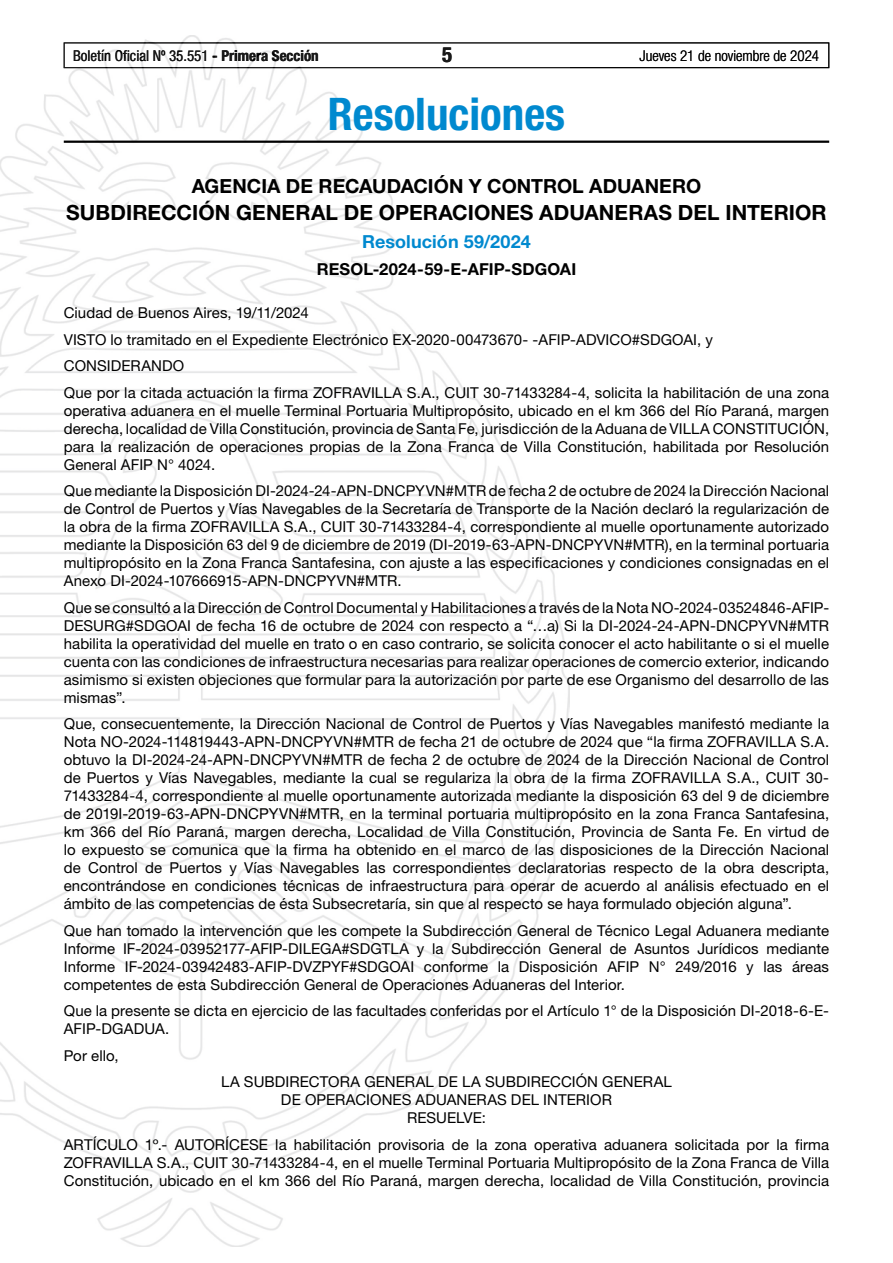
<style>
.page{position:relative;width:893px;height:1263px;background:#fff}
.page>*{position:absolute;margin:0;border:0;box-sizing:border-box;transform-origin:0 0}
.t1{font:700 condensed 45px "Helvetica Neue LT Std";color:#0089cf}
.t2{font:700 21px "Helvetica Neue LT Std";letter-spacing:.005em;color:#000}
.t3{font:700 condensed 21px "Helvetica Neue LT Std";color:#000}
.t4{font:700 19.5px "Helvetica Neue LT Std";color:#000}
.t5{font:700 18px "Helvetica Neue LT Std";letter-spacing:.005em;color:#0089cf}
.t6{font:700 16.5px "Helvetica Neue LT Std";letter-spacing:.01em;color:#000}
.t7{font:15px/18px "Helvetica Neue LT Std";letter-spacing:.005em;color:#000;text-align:justify}
.t8{font:condensed 15px "Helvetica Neue LT Std";color:#000}
.t9{font:300 condensed 15px "Helvetica Neue LT Std";color:#000}
.s1{font-weight:700}
</style>
<div class="page">
<div style="left:64px;top:43px;width:765px;height:25px;border:1px solid #000"></div>
<img style="left:0;top:35px;width:569px;height:1211px">
<hr style="left:64px;top:141px;width:765px;height:2px;background:#000">
<p class="t8" style="left:73px;top:47px;width:247px">Boletín Oficial Nº 35.551 <span class="s1">- Primera Sección</span></p>
<h2 class="t3" style="left:442px;top:42px;width:12px">5</h2>
<p class="t9" style="left:640px;top:47px;width:181px">Jueves 21 de noviembre de 2024</p>
<h1 class="t1" style="left:328px;top:87px;width:239px">Resoluciones</h1>
<h3 class="t4" style="left:192px;top:174px;width:511px">AGENCIA DE RECAUDACIÓN Y CONTROL ADUANERO</h3>
<h2 class="t2" style="left:66px;top:200px;width:762px">SUBDIRECCIÓN GENERAL DE OPERACIONES ADUANERAS DEL INTERIOR</h2>
<p class="t5" style="left:362px;top:231px;width:170px">Resolución 59/2024</p>
<p class="t6" style="left:317px;top:259px;width:261px">RESOL-2024-59-E-AFIP-SDGOAI</p>
<p class="t7" style="left:64px;top:299px;width:767px;line-height:26.5px;text-align:left">Ciudad de Buenos Aires, 19/11/2024<br>VISTO lo tramitado en el Expediente Electrónico EX-2020-00473670- -AFIP-ADVICO#SDGOAI, y CONSIDERANDO<br>Que por la citada actuación la firma ZOFRAVILLA S.A., CUIT 30-71433284-4, solicita la habilitación de una zona</p>
<p class="t7" style="left:64px;top:401px;width:767px">operativa aduanera en el muelle Terminal Portuaria Multipropósito, ubicado en el km 366 del Río Paraná, margen derecha, localidad de Villa Constitución, provincia de Santa Fe, jurisdicción de la Aduana de VILLA CONSTITUCIÓN, para la realización de operaciones propias de la Zona Franca de Villa Constitución, habilitada por Resolución General AFIP N° 4024.</p>
<p class="t7" style="left:64px;top:482px;width:767px">Que mediante la Disposición DI-2024-24-APN-DNCPYVN#MTR de fecha 2 de octubre de 2024 la Dirección Nacional de Control de Puertos y Vías Navegables de la Secretaría de Transporte de la Nación declaró la regularización de la obra de la firma ZOFRAVILLA S.A., CUIT 30-71433284-4, correspondiente al muelle oportunamente autorizado mediante la Disposición 63 del 9 de diciembre de 2019 (DI-2019-63-APN-DNCPYVN#MTR), en la terminal portuaria multipropósito en la Zona Franca Santafesina, con ajuste a las especificaciones y condiciones consignadas en el Anexo DI-2024-107666915-APN-DNCPYVN#MTR.</p>
<p class="t7" style="left:64px;top:598px;width:767px">Que se consultó a la Dirección de Control Documental y Habilitaciones a través de la Nota NO-2024-03524846-AFIP-DESURG#SDGOAI de fecha 16 de octubre de 2024 con respecto a “…a) Si la DI-2024-24-APN-DNCPYVN#MTR habilita la operatividad del muelle en trato o en caso contrario, se solicita conocer el acto habilitante o si el muelle cuenta con las condiciones de infraestructura necesarias para realizar operaciones de comercio exterior, indicando asimismo si existen objeciones que formular para la autorización por parte de ese Organismo del desarrollo de las mismas”.</p>
<p class="t7" style="left:64px;top:715px;width:767px">Que, consecuentemente, la Dirección Nacional de Control de Puertos y Vías Navegables manifestó mediante la Nota NO-2024-114819443-APN-DNCPYVN#MTR de fecha 21 de octubre de 2024 que “la firma ZOFRAVILLA S.A. obtuvo la DI-2024-24-APN-DNCPYVN#MTR de fecha 2 de octubre de 2024 de la Dirección Nacional de Control de Puertos y Vías Navegables, mediante la cual se regulariza la obra de la firma ZOFRAVILLA S.A., CUIT 30- 71433284-4, correspondiente al muelle oportunamente autorizada mediante la disposición 63 del 9 de diciembre de 2019I-2019-63-APN-DNCPYVN#MTR, en la terminal portuaria multipropósito en la zona Franca Santafesina, km 366 del Río Paraná, margen derecha, Localidad de Villa Constitución, Provincia de Santa Fe. En virtud de lo expuesto se comunica que la firma ha obtenido en el marco de las disposiciones de la Dirección Nacional de Control de Puertos y Vías Navegables las correspondientes declaratorias respecto de la obra descripta, encontrándose en condiciones técnicas de infraestructura para operar de acuerdo al análisis efectuado en el ámbito de las competencias de ésta Subsecretaría, sin que al respecto se haya formulado objeción alguna”.</p>
<p class="t7" style="left:64px;top:921px;width:767px">Que han tomado la intervención que les compete la Subdirección General de Técnico Legal Aduanera mediante Informe IF-2024-03952177-AFIP-DILEGA#SDGTLA y la Subdirección General de Asuntos Jurídicos mediante Informe IF-2024-03942483-AFIP-DVZPYF#SDGOAI conforme la Disposición AFIP N° 249/2016 y las áreas competentes de esta Subdirección General de Operaciones Aduaneras del Interior.</p>
<p class="t7" style="left:64px;top:1002px;width:767px">Que la presente se dicta en ejercicio de las facultades conferidas por el Artículo 1° de la Disposición DI-2018-6-E-<br>AFIP-DGADUA.</p>
<p class="t7" style="left:64px;top:1046px;width:56px">Por ello,</p>
<p class="t7" style="left:221px;top:1073px;width:452px;text-align:center">LA SUBDIRECTORA GENERAL DE LA SUBDIRECCIÓN GENERAL<br>DE OPERACIONES ADUANERAS DEL INTERIOR<br>RESUELVE:</p>
<p class="t7" style="left:64px;top:1135px;width:767px">ARTÍCULO 1º.- AUTORÍCESE la habilitación provisoria de la zona operativa aduanera solicitada por la firma ZOFRAVILLA S.A., CUIT 30-71433284-4, en el muelle Terminal Portuaria Multipropósito de la Zona Franca de Villa Constitución, ubicado en el km 366 del Río Paraná, margen derecha, localidad de Villa Constitución, provincia</p>
</div>
